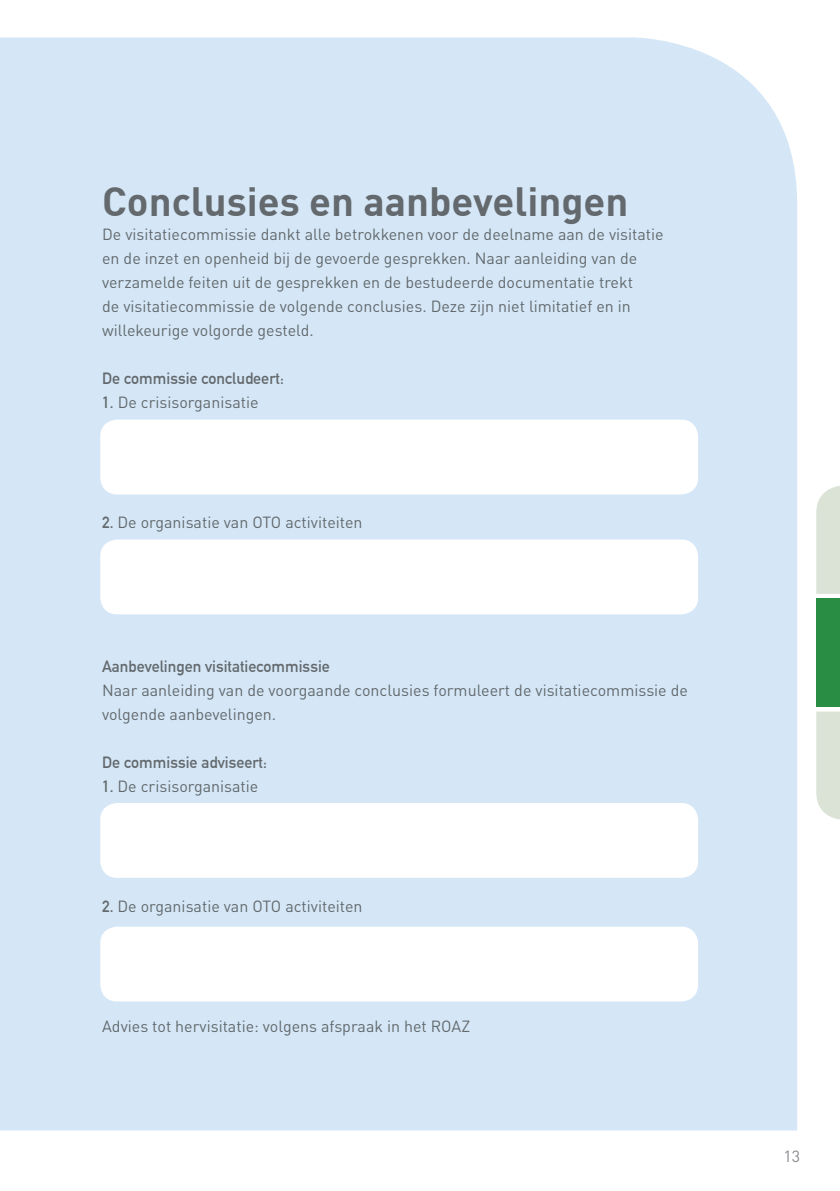
<style>
.page{position:relative;width:840px;height:1191px;background:#fff}
.page>*{position:absolute;margin:0;border:0;box-sizing:border-box;transform-origin:0 0}
.t1{font:700 40px "DIN";color:#63696d}
.t2{font:16px/24px "DINOT";color:#63696d}
.t3{font:700 16px "DIN Alternate";color:#63696d}
.t4{font:16px "DINOT";color:#888a8e}
.s1{font-family:"DIN Alternate";font-weight:700}
</style>
<div class="page">
<div style="left:0;top:37px;width:796px;height:1093px;background:#d5e7f7"></div>
<div style="left:100px;top:419px;width:597px;height:75px;background:#fff;border-radius:17px"></div>
<div style="left:100px;top:539px;width:597px;height:75px;background:#fff;border-radius:17px"></div>
<div style="left:100px;top:803px;width:597px;height:75px;background:#fff;border-radius:17px"></div>
<div style="left:100px;top:926px;width:597px;height:75px;background:#fff;border-radius:17px"></div>
<svg style="left:816px;top:711px;width:23px;height:109px;background:#dce5d9"></svg>
<svg style="left:816px;top:486px;width:23px;height:108px;background:#dce4d8"></svg>
<div style="left:815px;top:598px;width:24px;height:109px;background:#298d44"></div>
<h1 class="t1" style="left:102px;top:175px;width:527px">Conclusies en aanbevelingen</h1>
<p class="t2" style="left:102px;top:222px;width:562px">De visitatiecommissie dankt alle betrokkenen voor de deelname aan de visitatie en de inzet en openheid bij de gevoerde gesprekken. Naar aanleiding van de verzamelde feiten uit de gesprekken en de bestudeerde documentatie trekt<br>de visitatiecommissie de volgende conclusies. Deze zijn niet limitatief en in willekeurige volgorde gesteld.</p>
<p class="t3" style="left:102px;top:366px;width:183px">De commissie concludeert:</p>
<p class="t2" style="left:102px;top:390px;width:158px"><span class="s1">1.</span> De crisisorganisatie</p>
<p class="t2" style="left:102px;top:510px;width:262px"><span class="s1">2.</span> De organisatie van OTO activiteiten</p>
<p class="t3" style="left:102px;top:654px;width:229px">Aanbevelingen visitatiecommissie</p>
<p class="t2" style="left:102px;top:678px;width:587px">Naar aanleiding van de voorgaande conclusies formuleert de visitatiecommissie de volgende aanbevelingen.</p>
<p class="t3" style="left:102px;top:750px;width:166px">De commissie adviseert:</p>
<p class="t2" style="left:102px;top:774px;width:158px"><span class="s1">1.</span> De crisisorganisatie</p>
<p class="t2" style="left:102px;top:894px;width:262px"><span class="s1">2.</span> De organisatie van OTO activiteiten</p>
<p class="t2" style="left:102px;top:1014px;width:369px">Advies tot hervisitatie: volgens afspraak in het ROAZ</p>
<p class="t4" style="left:783px;top:1146px;width:18px">13</p>
</div>
